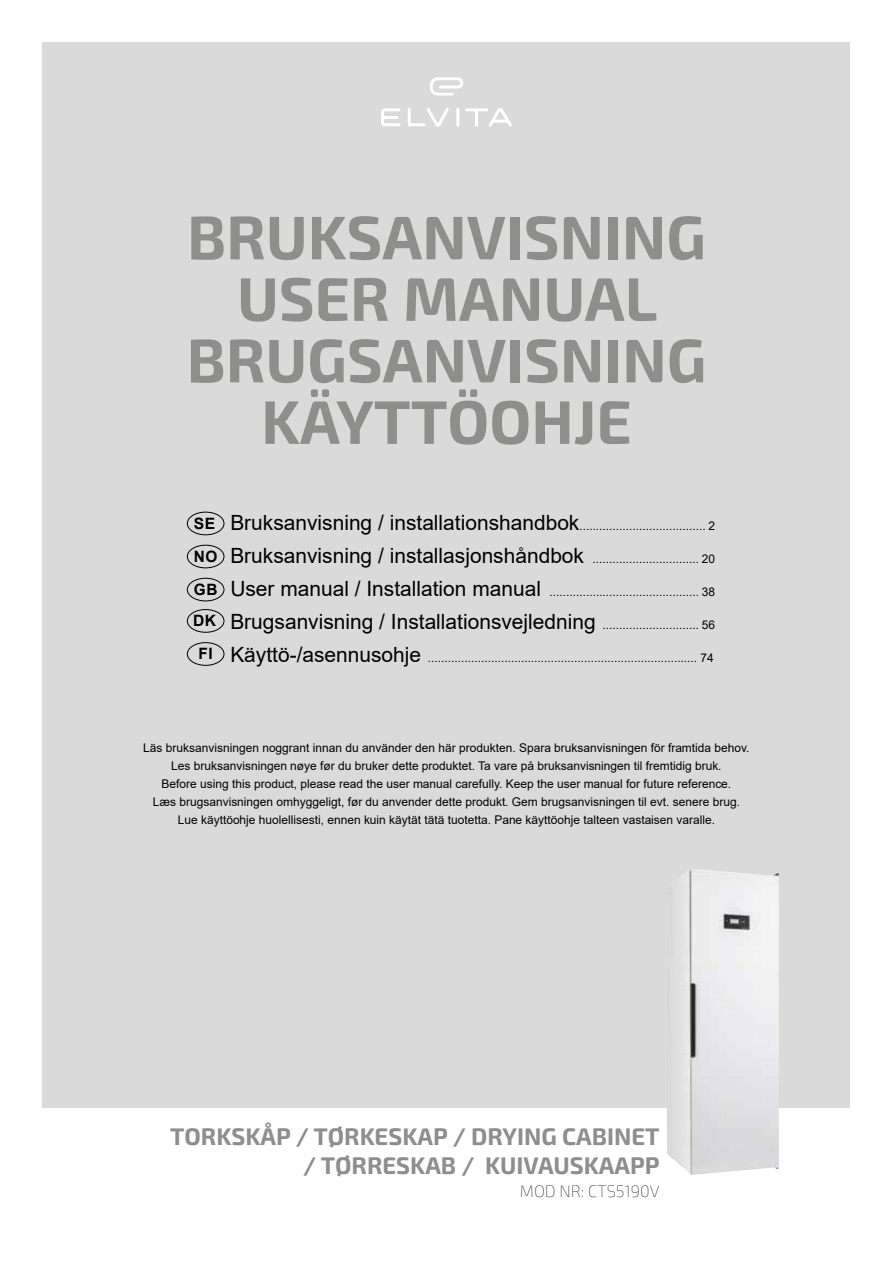
<style>
.page{position:relative;width:893px;height:1263px;background:#fff}
.page>*{position:absolute;margin:0;border:0;box-sizing:border-box;transform-origin:0 0}
.t1{font:700 61.5px/61.5px "Exo 2";color:#8e8e8d;text-align:center}
.t2{font:700 24px/28.8px "Exo 2";color:#8e8e8d;text-align:right}
.t3{font:21px "Arial";color:#000}
.t4{font:100 16.5px "Exo 2";color:#000}
.t5{font:700 15.6px "Arial";letter-spacing:.035em;color:#000}
.t6{font:12px/18px "Arial";color:#000;text-align:center}
.s1{font-size:21px}
.s2{font-size:12px}
</style>
<div class="page">
<div style="left:43px;top:43px;width:807px;height:1065px;background:#dadada"></div>
<svg style="left:430px;top:77px;width:33px;height:19px"></svg>
<svg style="left:408px;top:108px;width:41px;height:19px"></svg>
<hr style="left:456px;top:108px;width:3px;height:19px;background:#fff">
<svg style="left:381px;top:108px;width:19px;height:18px"></svg>
<svg style="left:465px;top:108px;width:47px;height:19px"></svg>
<img style="left:667px;top:869px;width:112px;height:306px">
<div style="left:187px;top:512px;width:37px;height:23px;border:1px solid #000;border-radius:50%"></div>
<div style="left:187px;top:609px;width:37px;height:24px;border:1px solid #000;border-radius:50%"></div>
<div style="left:187px;top:545px;width:37px;height:23px;border:1px solid #000;border-radius:50%"></div>
<div style="left:187px;top:642px;width:37px;height:24px;border:1px solid #000;border-radius:50%"></div>
<div style="left:187px;top:578px;width:37px;height:23px;border:1px solid #000;border-radius:50%"></div>
<h1 class="t1" style="left:187px;top:208px;width:521px">BRUKSANVISNING<br>USER MANUAL<br>BRUGSANVISNING<br>KÄYTTÖOHJE</h1>
<h3 class="t5" style="left:194px;top:512px;width:23px">SE</h3>
<h3 class="t5" style="left:194px;top:545px;width:25px">NO</h3>
<h3 class="t5" style="left:194px;top:578px;width:25px">GB</h3>
<h3 class="t5" style="left:193px;top:610px;width:25px">DK</h3>
<h3 class="t5" style="left:199px;top:643px;width:16px">FI</h3>
<p class="t6" style="left:230px;top:517px;width:486px"><span class="s1">Bruksanvisning / installationshandbok</span>...................................... 2</p>
<h3 class="t3" style="left:230px;top:541px;width:486px">Bruksanvisning / installasjonshåndbok <span class="s2">................................ 20</span></h3>
<p class="t6" style="left:230px;top:583px;width:486px"><span class="s1">User manual / Installation manual</span> ............................................. 38</p>
<h3 class="t3" style="left:230px;top:607px;width:486px">Brugsanvisning / Installationsvejledning <span class="s2">............................. 56</span></h3>
<p class="t6" style="left:230px;top:649px;width:485px"><span class="s1">Käyttö-/asennusohje</span> ................................................................................. 74</p>
<p class="t6" style="left:143px;top:738px;width:608px">Läs bruksanvisningen noggrant innan du använder den här produkten. Spara bruksanvisningen för framtida behov.<br>Les bruksanvisningen nøye før du bruker dette produktet. Ta vare på bruksanvisningen til fremtidig bruk.<br>Before using this product, please read the user manual carefully. Keep the user manual for future reference.<br>Læs brugsanvisningen omhyggeligt, før du anvender dette produkt. Gem brugsanvisningen til evt. senere brug.<br>Lue käyttöohje huolellisesti, ennen kuin käytät tätä tuotetta. Pane käyttöohje talteen vastaisen varalle.</p>
<h2 class="t2" style="left:170px;top:1123px;width:491px">TORKSKÅP / TØRKESKAP / DRYING CABINET / TØRRESKAB / KUIVAUSKAAPP</h2>
<h3 class="t4" style="left:520px;top:1181px;width:141px">MOD NR: CTS5190V</h3>
</div>
